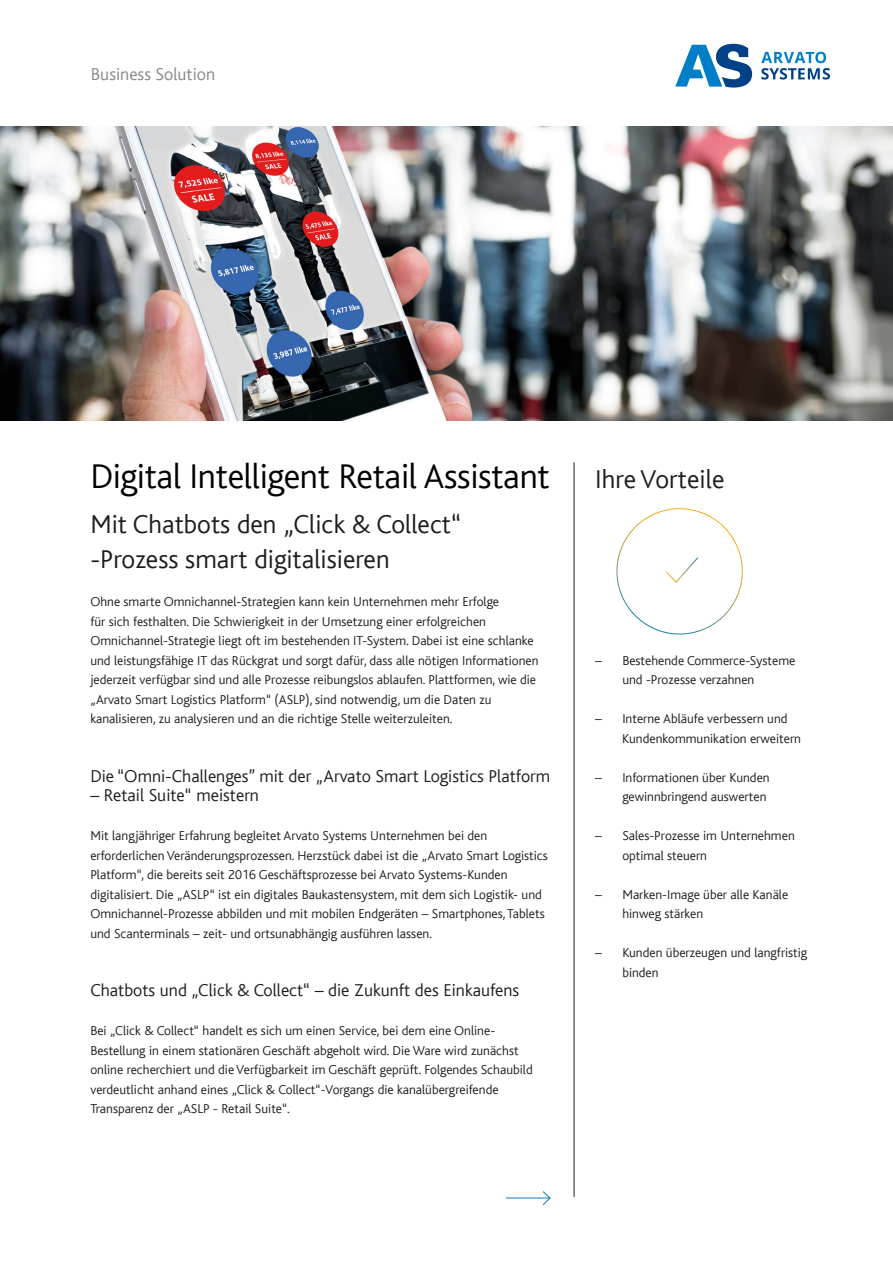
<style>
.page{position:relative;width:893px;height:1263px;background:#fff}
.page>*{position:absolute;margin:0;border:0;box-sizing:border-box;transform-origin:0 0}
.t1{font:300 36px "Bliss";letter-spacing:-.01em;color:#000}
.t2{font:300 27px/35.4px "Bliss";color:#1d1d1b}
.t3{font:300 18px "Bliss";color:#1d1d1b}
.t4{font:300 18px "Bliss";color:#878787}
.t5{font:300 13.5px/19.5px "Bliss";color:#1d1d1b}
</style>
<div class="page">
<img style="left:0;top:126px;width:893px;height:294px">
<hr style="left:506px;top:1198px;width:44px;height:1px;background:#0c7ab7">
<svg style="left:542px;top:1191px;width:9px;height:14px"></svg>
<hr style="left:574px;top:462px;width:1px;height:735px;background:#1d1d1b">
<svg style="left:616px;top:508px;width:127px;height:127px"></svg>
<svg style="left:675px;top:44px;width:77px;height:44px"></svg>
<svg style="left:761px;top:52px;width:69px;height:28px"></svg>
<h3 class="t4" style="left:91px;top:64px;width:126px">Business Solution</h3>
<h1 class="t1" style="left:90px;top:457px;width:461px">Digital Intelligent Retail Assistant</h1>
<h2 class="t2" style="left:90px;top:507px;width:373px">Mit Chatbots den „Click &amp; Collect“ -Prozess smart digitalisieren</h2>
<p class="t5" style="left:90px;top:592px;width:450px">Ohne smarte Omnichannel-Strategien kann kein Unternehmen mehr Erfolge<br>für sich festhalten. Die Schwierigkeit in der Umsetzung einer erfolgreichen Omnichannel-Strategie liegt oft im bestehenden IT-System. Dabei ist eine schlanke und leistungsfähige IT das Rückgrat und sorgt dafür, dass alle nötigen Informationen jederzeit verfügbar sind und alle Prozesse reibungslos ablaufen. Plattformen, wie die „Arvato Smart Logistics Platform“ (ASLP), sind notwendig, um die Daten zu kanalisieren, zu analysieren und an die richtige Stelle weiterzuleiten.</p>
<h3 class="t3" style="left:90px;top:766px;width:461px">Die “Omni-Challenges” mit der „Arvato Smart Logistics Platform</h3>
<h3 class="t3" style="left:90px;top:786px;width:170px">– Retail Suite“ meistern</h3>
<p class="t5" style="left:90px;top:826px;width:459px">Mit langjähriger Erfahrung begleitet Arvato Systems Unternehmen bei den erforderlichen Veränderungsprozessen. Herzstück dabei ist die „Arvato Smart Logistics Platform“, die bereits seit 2016 Geschäftsprozesse bei Arvato Systems-Kunden digitalisiert. Die „ASLP“ ist ein digitales Baukastensystem, mit dem sich Logistik- und Omnichannel-Prozesse abbilden und mit mobilen Endgeräten – Smartphones, Tablets und Scanterminals – zeit- und ortsunabhängig ausführen lassen.</p>
<h3 class="t3" style="left:90px;top:981px;width:430px">Chatbots und „Click &amp; Collect“ – die Zukunft des Einkaufens</h3>
<p class="t5" style="left:90px;top:1021px;width:444px">Bei „Click &amp; Collect“ handelt es sich um einen Service, bei dem eine Online-Bestellung in einem stationären Geschäft abgeholt wird. Die Ware wird zunächst online recherchiert und die Verfügbarkeit im Geschäft geprüft. Folgendes Schaubild verdeutlicht anhand eines „Click &amp; Collect“-Vorgangs die kanalübergreifende Transparenz der „ASLP - Retail Suite“.</p>
<h2 class="t2" style="left:595px;top:461px;width:131px">Ihre Vorteile</h2>
<p class="t5" style="left:622px;top:651px;width:175px;text-indent:-27px">– Bestehende Commerce-Systeme und -Prozesse verzahnen</p>
<p class="t5" style="left:622px;top:709px;width:180px;text-indent:-27px">– Interne Abläufe verbessern und<br>Kundenkommunikation erweitern</p>
<p class="t5" style="left:595px;top:768px;width:176px;text-align:right">– Informationen über Kunden gewinnbringend auswerten</p>
<p class="t5" style="left:622px;top:826px;width:174px;text-indent:-27px">– Sales-Prozesse im Unternehmen optimal steuern</p>
<p class="t5" style="left:622px;top:885px;width:167px;text-indent:-27px">– Marken-Image über alle Kanäle hinweg stärken</p>
<p class="t5" style="left:622px;top:943px;width:187px;text-indent:-27px">– Kunden überzeugen und langfristig binden</p>
</div>
